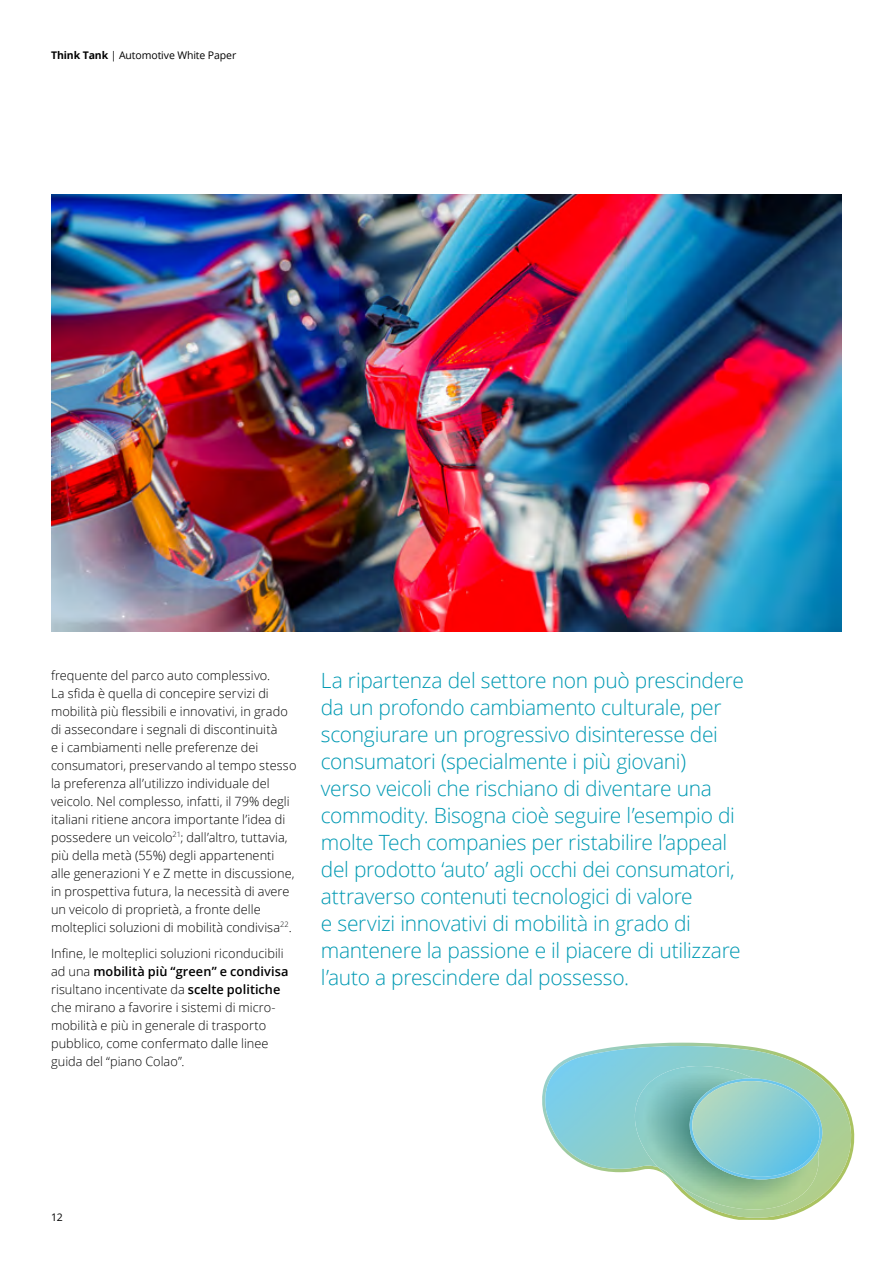
<style>
.page{position:relative;width:893px;height:1263px;background:#fff}
.page>*{position:absolute;margin:0;border:0;box-sizing:border-box;transform-origin:0 0}
.t1{font:300 21px/27px "Open Sans";letter-spacing:-.015em;color:#0099b3}
.t2{font:300 12.75px/18px "Open Sans";letter-spacing:.005em;color:#000}
.t3{font:10.5px "Open Sans";letter-spacing:-.01em;color:#000}
.s1{font-weight:700}
.s2{font-weight:600}
</style>
<div class="page">
<img style="left:51px;top:194px;width:791px;height:437px">
<svg style="left:623px;top:1043px;width:232px;height:177px"></svg>
<img style="left:542px;top:1046px;width:311px;height:172px">
<img style="left:633px;top:1066px;width:188px;height:143px">
<svg style="left:681px;top:1078px;width:150px;height:101px;background:#8abfa2"></svg>
<img style="left:691px;top:1081px;width:130px;height:96px">
<p class="t3" style="left:51px;top:48px;width:187px"><span class="s1">Think Tank</span> | Automotive White Paper</p>
<p class="t2" style="left:51px;top:666px;width:247px">frequente del parco auto complessivo.<br>La sfida è quella di concepire servizi di mobilità più flessibili e innovativi, in grado di assecondare i segnali di discontinuità<br>e i cambiamenti nelle preferenze dei consumatori, preservando al tempo stesso la preferenza all’utilizzo individuale del veicolo. Nel complesso, infatti, il 79% degli italiani ritiene ancora importante l’idea di possedere un veicolo<sup>21</sup>; dall’altro, tuttavia, più della metà (55%) degli appartenenti alle generazioni Y e Z mette in discussione, in prospettiva futura, la necessità di avere un veicolo di proprietà, a fronte delle molteplici soluzioni di mobilità condivisa<sup>22</sup>.</p>
<p class="t2" style="left:51px;top:944px;width:239px">Infine, le molteplici soluzioni riconducibili ad una <span class="s2">mobilità più “green” e condivisa </span>risultano incentivate da <span class="s2">scelte politiche </span>che mirano a favorire i sistemi di micro&shy;mobilità e più in generale di trasporto pubblico, come confermato dalle linee guida del “piano Colao”.</p>
<p class="t1" style="left:321px;top:666px;width:425px">La ripartenza del settore non può prescindere da un profondo cambiamento culturale, per scongiurare un progressivo disinteresse dei consumatori (specialmente i più giovani)<br>verso veicoli che rischiano di diventare una commodity. Bisogna cioè seguire l’esempio di molte Tech companies per ristabilire l’appeal del prodotto ‘auto’ agli occhi dei consumatori, attraverso contenuti tecnologici di valore<br>e servizi innovativi di mobilità in grado di mantenere la passione e il piacere di utilizzare l’auto a prescindere dal possesso.</p>
<p class="t3" style="left:51px;top:1210px;width:13px">12</p>
</div>
